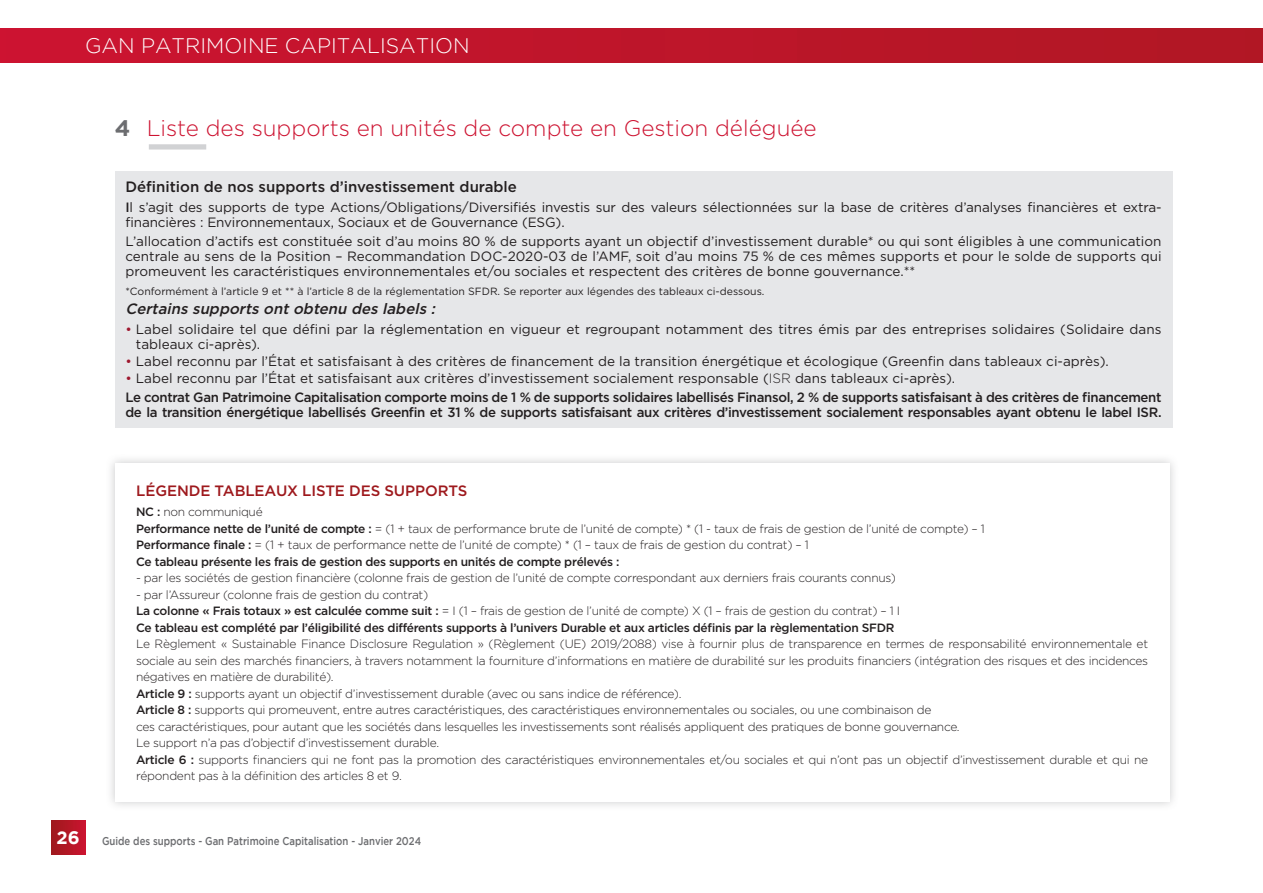
<style>
.page{position:relative;width:1263px;height:893px;background:#fff}
.page>*{position:absolute;margin:0;border:0;box-sizing:border-box;transform-origin:0 0}
.TITRE_1{font:300 22.5px "Gotham Pro";color:#cd1331}
.t1{font:300 21px "Gotham";color:#fff}
.SS_TITRE_2{font:500 15px "Gotham Pro";color:#231f20}
.SS_TITRE_2-2{font:italic 500 15px "Gotham Pro";color:#231f20}
.TEXTE_COURANT_CHARTE{font:500 15px "Gotham Pro";letter-spacing:-.005em;color:#9e191d}
.SS_TITRE_2-3{font:13.5px/15px "Gotham Pro";color:#231f20}
.SS_TITRE_2-4{font:500 13.5px/15px "Gotham Pro";letter-spacing:-.025em;color:#231f20}
.TEXTE_COURANT_CHARTE-2{font:300 12px/16.5px "Gotham Pro";letter-spacing:-.025em;color:#231f20;text-align:justify}
.TEXTE_COURANT_CHARTE-3{font:500 12px "Gotham Pro";letter-spacing:-.025em;color:#231f20}
.t2{font:500 11.25px "Gotham";color:#6c6d70;scale:.85 1}
.SS_TITRE_2-5{font:10.5px "Gotham Pro";color:#231f20}
.s1{font-family:"Gotham";font-weight:700;color:#6c6d70}
.s2{font-weight:500}
.s3{color:#9e172e}
.s4{font-weight:300}
.s5{font-weight:700;font-size:18px;color:#fff}
</style>
<div class="page">
<div style="left:51px;top:821px;width:34px;height:34px;background:linear-gradient(to right,#9e191c,#c9142f)"></div>
<div style="left:0;top:28px;width:1263px;height:35px;background:linear-gradient(to right,#cc1331,#b01724)"></div>
<div style="left:149px;top:144px;width:57px;height:6px;background:#d1d2d4"></div>
<div style="left:115px;top:171px;width:1057px;height:257px;background:#e6e7e9"></div>
<div style="left:105px;top:453px;width:1074px;height:358px;background:#6c6d70;opacity:.35"></div>
<div style="left:115px;top:463px;width:1054px;height:338px;background:#fff"></div>
<p class="t1" style="left:85px;top:34px;width:386px">GAN PATRIMOINE CAPITALISATION</p>
<p class="TITRE_1" style="left:115px;top:116px;width:703px"><span class="s1">4</span> Liste des supports en unités de compte en Gestion déléguée</p>
<p class="SS_TITRE_2" style="left:125px;top:178px;width:393px">Définition de nos supports d’investissement durable</p>
<p class="SS_TITRE_2-3" style="left:125px;top:199px;width:1038px"><span class="s2">I</span>l s’agit des supports de type Actions/Obligations/Diversifiés investis sur des valeurs sélectionnées sur la base de critères d’analyses financières et extra&shy;financières : Environnementaux, Sociaux et de Gouvernance (ESG).</p>
<p class="SS_TITRE_2-3" style="left:125px;top:233px;width:1037px;text-align:justify">L’allocation d’actifs est constituée soit d’au moins 80 % de supports ayant un objectif d’investissement durable* ou qui sont éligibles à une communication centrale au sens de la Position – Recommandation DOC-2020-03 de l’AMF, soit d’au moins 75 % de ces mêmes supports et pour le solde de supports qui promeuvent les caractéristiques environnementales et/ou sociales et respectent des critères de bonne gouvernance.**</p>
<p class="SS_TITRE_2-5" style="left:125px;top:285px;width:641px">*Conformément à l’article 9 et ** à l’article 8 de la réglementation SFDR. Se reporter aux légendes des tableaux ci-dessous.</p>
<p class="SS_TITRE_2-2" style="left:125px;top:300px;width:314px">Certains supports ont obtenu des labels :</p>
<p class="SS_TITRE_2-3" style="left:136px;top:321px;width:1027px;text-indent:-11px"><span class="s3">•</span> Label solidaire tel que défini par la réglementation en vigueur et regroupant notamment des titres émis par des entreprises solidaires (Solidaire dans tableaux ci-après).</p>
<p class="SS_TITRE_2-3" style="left:125px;top:353px;width:985px"><span class="s3">•</span> Label reconnu par l’État et satisfaisant à des critères de financement de la transition énergétique et écologique (Greenfin dans tableaux ci-après).</p>
<p class="SS_TITRE_2-3" style="left:125px;top:370px;width:831px"><span class="s3">•</span> Label reconnu par l’État et satisfaisant aux critères d’investissement socialement responsable (<span class="s4">ISR</span> dans tableaux ci-après).</p>
<p class="SS_TITRE_2-4" style="left:125px;top:389px;width:1038px">Le contrat Gan Patrimoine Capitalisation comporte moins de 1 % de supports solidaires labellisés Finansol, 2 % de supports satisfaisant à des critères de financement de la transition énergétique labellisés Greenfin et 31 % de supports satisfaisant aux critères d’investissement socialement responsables ayant obtenu le label ISR.</p>
<p class="TEXTE_COURANT_CHARTE" style="left:136px;top:482px;width:333px">LÉGENDE TABLEAUX LISTE DES SUPPORTS</p>
<p class="TEXTE_COURANT_CHARTE-2" style="left:136px;top:504px;width:128px"><span class="s2">NC :</span> non communiqué</p>
<p class="TEXTE_COURANT_CHARTE-2" style="left:136px;top:520px;width:850px"><span class="s2">Performance nette de l’unité de compte :</span> = (1 + taux de performance brute de l’unité de compte) * (1 - taux de frais de gestion de l’unité de compte) – 1</p>
<p class="TEXTE_COURANT_CHARTE-2" style="left:136px;top:537px;width:674px"><span class="s2">Performance finale :</span> = (1 + taux de performance nette de l’unité de compte) * (1 – taux de frais de gestion du contrat) – 1</p>
<p class="TEXTE_COURANT_CHARTE-3" style="left:136px;top:555px;width:485px">Ce tableau présente les frais de gestion des supports en unités de compte prélevés :</p>
<p class="TEXTE_COURANT_CHARTE-2" style="left:136px;top:570px;width:761px">- par les sociétés de gestion financière (colonne frais de gestion de l’unité de compte correspondant aux derniers frais courants connus)</p>
<p class="TEXTE_COURANT_CHARTE-2" style="left:136px;top:586px;width:294px">- par l’Assureur (colonne frais de gestion du contrat)</p>
<p class="TEXTE_COURANT_CHARTE-2" style="left:136px;top:603px;width:766px"><span class="s2">La colonne « Frais totaux » est calculée comme suit :</span> = I (1 – frais de gestion de l’unité de compte) X (1 – frais de gestion du contrat) – 1 I</p>
<p class="TEXTE_COURANT_CHARTE-3" style="left:136px;top:621px;width:760px">Ce tableau est complété par l’éligibilité des différents supports à l’univers Durable et aux articles définis par la règlementation SFDR</p>
<p class="TEXTE_COURANT_CHARTE-2" style="left:136px;top:636px;width:1013px">Le Règlement « Sustainable Finance Disclosure Regulation » (Règlement (UE) 2019/2088) vise à fournir plus de transparence en termes de responsabilité environnementale et sociale au sein des marchés financiers, à travers notamment la fourniture d’informations en matière de durabilité sur les produits financiers (intégration des risques et des incidences négatives en matière de durabilité).</p>
<p class="TEXTE_COURANT_CHARTE-2" style="left:136px;top:685px;width:545px"><span class="s2">Article 9 :</span> supports ayant un objectif d’investissement durable (avec ou sans indice de référence).</p>
<p class="TEXTE_COURANT_CHARTE-2" style="left:136px;top:702px;width:797px"><span class="s2">Article 8 :</span> supports qui promeuvent, entre autres caractéristiques, des caractéristiques environnementales ou sociales, ou une combinaison de</p>
<p class="TEXTE_COURANT_CHARTE-2" style="left:136px;top:718px;width:823px">ces caractéristiques, pour autant que les sociétés dans lesquelles les investissements sont réalisés appliquent des pratiques de bonne gouvernance.</p>
<p class="TEXTE_COURANT_CHARTE-2" style="left:136px;top:735px;width:303px">Le support n’a pas d’objectif d’investissement durable.</p>
<p class="TEXTE_COURANT_CHARTE-2" style="left:136px;top:751px;width:1013px"><span class="s2">Article 6 :</span> supports financiers qui ne font pas la promotion des caractéristiques environnementales et/ou sociales et qui n’ont pas un objectif d’investissement durable et qui ne répondent pas à la définition des articles 8 et 9.</p>
<p class="t2" style="left:56px;top:834px;width:431px"><span class="s5">26</span> Guide des supports - Gan Patrimoine Capitalisation - Janvier 2024</p>
</div>
